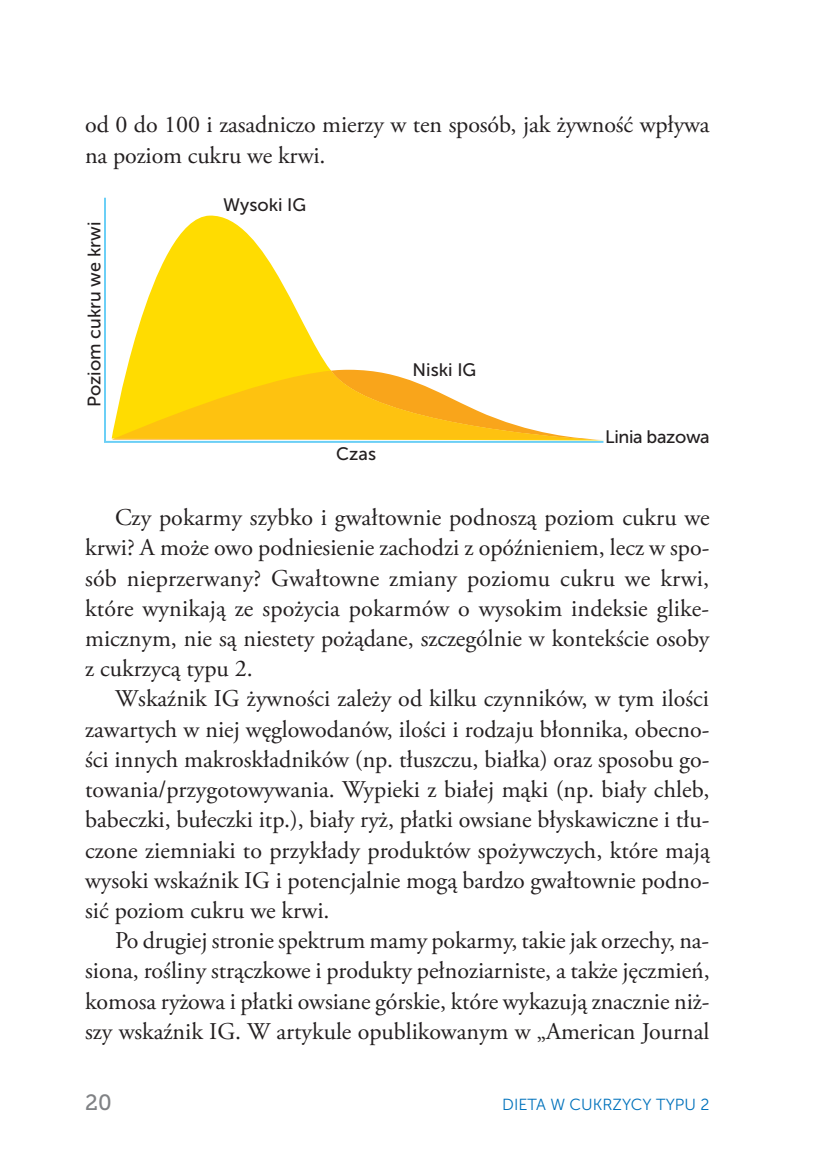
<style>
.page{position:relative;width:823px;height:1163px;background:#fff}
.page>*{position:absolute;margin:0;border:0;box-sizing:border-box;transform-origin:0 0}
.t1{font:24px/30.2px "Adobe Garamond Pro";color:#231f20;text-align:justify}
.t2{font:22px "Museo Slab 500";color:#808285}
.t3{font:18px "Museo Sans 500";color:#231f20}
.t4{font:18px "Museo Sans 500";letter-spacing:-.02em;color:#231f20}
.t5{font:16px "Museo Sans 300";color:#0072bc}
</style>
<div class="page">
<svg style="left:104px;top:197px;width:501px;height:246px"></svg>
<p class="t1" style="left:85px;top:110px;width:625px">od 0 do 100 i zasadniczo mierzy w ten sposób, jak żywność wpływa na poziom cukru we krwi.</p>
<p class="t3" style="left:84px;top:407px;width:187px;rotate:-90deg">Poziom cukru we krwi</p>
<p class="t3" style="left:223px;top:195px;width:85px">Wysoki IG</p>
<p class="t3" style="left:336px;top:444px;width:41px">Czas</p>
<p class="t3" style="left:412px;top:360px;width:65px">Niski IG</p>
<p class="t4" style="left:605px;top:426px;width:106px">Linia bazowa</p>
<p class="t1" style="left:85px;top:503px;width:625px;text-indent:30px">Czy pokarmy szybko i gwałtownie podnoszą poziom cukru we krwi? A może owo podniesienie zachodzi z opóźnieniem, lecz w spo&shy;sób nieprzerwany? Gwałtowne zmiany poziomu cukru we krwi, które wynikają ze spożycia pokarmów o wysokim indeksie glike&shy;micznym, nie są niestety pożądane, szczególnie w kontekście osoby z cukrzycą typu 2.</p>
<p class="t1" style="left:85px;top:684px;width:625px;text-indent:30px">Wskaźnik IG żywności zależy od kilku czynników, w tym ilości zawartych w niej węglowodanów, ilości i rodzaju błonnika, obecno&shy;ści innych makroskładników (np. tłuszczu, białka) oraz sposobu go&shy;towania/przygotowywania. Wypieki z białej mąki (np. biały chleb, babeczki, bułeczki itp.), biały ryż, płatki owsiane błyskawiczne i tłu&shy;czone ziemniaki to przykłady produktów spożywczych, które mają wysoki wskaźnik IG i potencjalnie mogą bardzo gwałtownie podno&shy;sić poziom cukru we krwi.</p>
<p class="t1" style="left:85px;top:926px;width:625px;text-indent:30px">Po drugiej stronie spektrum mamy pokarmy, takie jak orzechy, na&shy;siona, rośliny strączkowe i produkty pełnoziarniste, a także jęczmień, komosa ryżowa i płatki owsiane górskie, które wykazują znacznie niż&shy;szy wskaźnik IG. W artykule opublikowanym w „American Journal</p>
<p class="t2" style="left:85px;top:1089px;width:28px">20</p>
<p class="t5" style="left:502px;top:1095px;width:209px">DIETA W CUKRZYCY TYPU 2</p>
</div>
